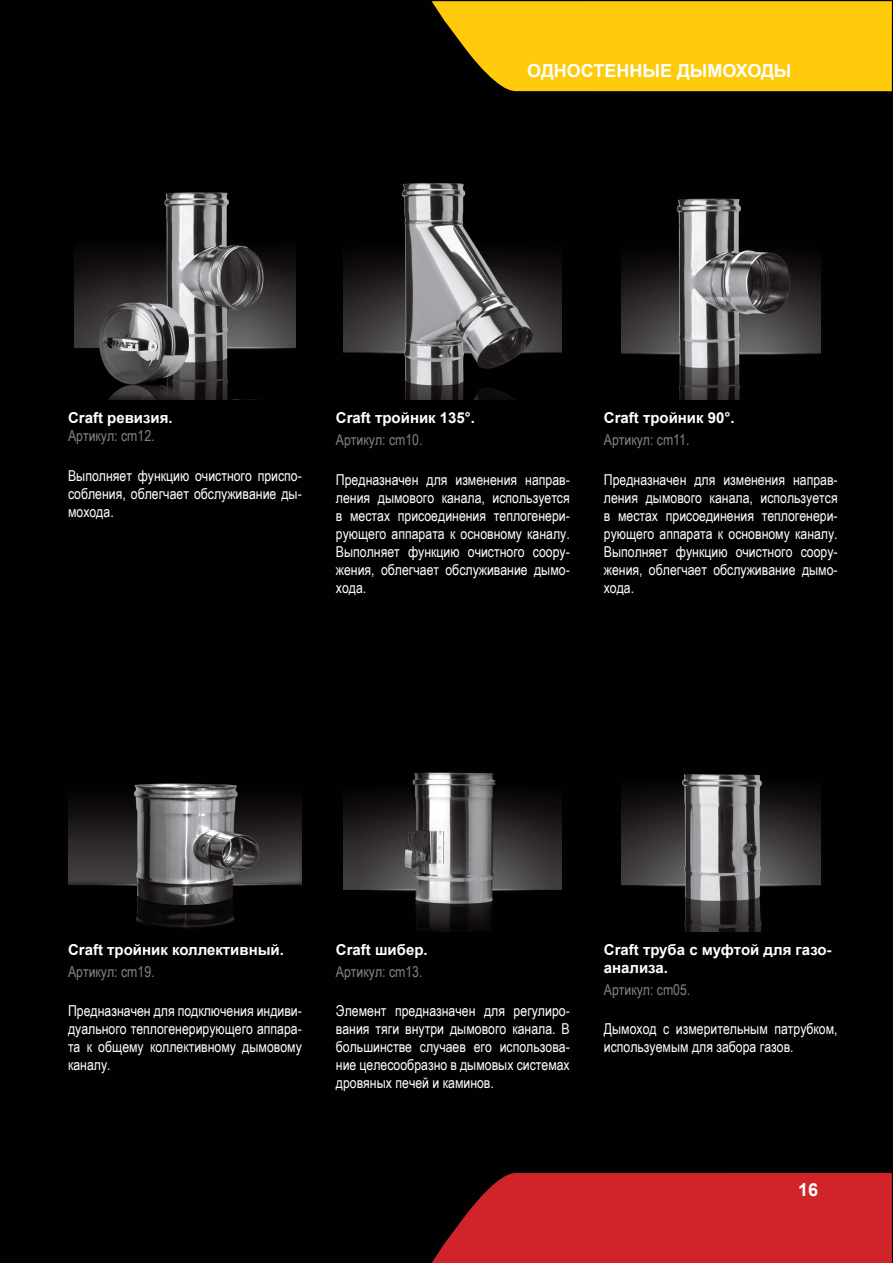
<style>
.page{position:relative;width:893px;height:1263px;background:#010101}
.page>*{position:absolute;margin:0;border:0;box-sizing:border-box;transform-origin:0 0}
.t1{font:700 18px "Arial";color:#fff}
.t2{font:15px/18px "Arial Narrow";color:#fff;text-align:justify}
.t3{font:700 15px/18px "Arial";color:#fff}
.t4{font:15px "Arial Narrow";color:#808285}
</style>
<div class="page">
<svg style="left:432px;top:1px;width:460px;height:90px"></svg>
<img style="left:68px;top:783px;width:234px;height:145px">
<img style="left:344px;top:772px;width:218px;height:159px">
<img style="left:621px;top:198px;width:199px;height:202px">
<img style="left:74px;top:192px;width:221px;height:208px">
<img style="left:621px;top:774px;width:199px;height:157px">
<img style="left:344px;top:183px;width:218px;height:217px">
<svg style="left:432px;top:1173px;width:460px;height:90px"></svg>
<p class="t1" style="left:527px;top:59px;width:266px">ОДНОСТЕННЫЕ ДЫМОХОДЫ</p>
<p class="t3" style="left:68px;top:410px;width:106px">Craft ревизия.</p>
<p class="t4" style="left:68px;top:425px;width:88px">Артикул: cm12.</p>
<p class="t2" style="left:68px;top:466px;width:235px">Выполняет функцию очистного приспо&shy;собления, облегчает обслуживание ды&shy;мохода.</p>
<p class="t3" style="left:336px;top:410px;width:141px">Craft тройник 135°.</p>
<p class="t4" style="left:336px;top:429px;width:88px">Артикул: cm10.</p>
<p class="t2" style="left:336px;top:470px;width:235px">Предназначен для изменения направ&shy;ления дымового канала, используется в местах присоединения теплогенери&shy;рующего аппарата к основному каналу.<br>Выполняет функцию очистного соору&shy;жения, облегчает обслуживание дымо&shy;хода.</p>
<p class="t3" style="left:604px;top:410px;width:132px">Craft тройник 90°.</p>
<p class="t4" style="left:604px;top:429px;width:87px">Артикул: cm11.</p>
<p class="t2" style="left:604px;top:470px;width:235px">Предназначен для изменения направ&shy;ления дымового канала, используется в местах присоединения теплогенери&shy;рующего аппарата к основному каналу.<br>Выполняет функцию очистного соору&shy;жения, облегчает обслуживание дымо&shy;хода.</p>
<p class="t3" style="left:68px;top:941px;width:217px">Craft тройник коллективный.</p>
<p class="t4" style="left:68px;top:960px;width:88px">Артикул: cm19.</p>
<p class="t2" style="left:68px;top:1001px;width:235px">Предназначен для подключения индиви&shy;дуального теплогенерирующего аппара&shy;та к общему коллективному дымовому каналу.</p>
<p class="t3" style="left:336px;top:941px;width:93px">Craft шибер.</p>
<p class="t4" style="left:336px;top:960px;width:88px">Артикул: cm13.</p>
<p class="t2" style="left:336px;top:1001px;width:235px">Элемент предназначен для регулиро&shy;вания тяги внутри дымового канала. В большинстве случаев его использова&shy;ние целесообразно в дымовых системах дровяных печей и каминов.</p>
<p class="t3" style="left:604px;top:941px;width:229px">Craft труба с муфтой для газо&shy;анализа.</p>
<p class="t4" style="left:604px;top:978px;width:88px">Артикул: cm05.</p>
<p class="t2" style="left:604px;top:1019px;width:235px">Дымоход с измерительным патрубком, используемым для забора газов.</p>
<p class="t1" style="left:798px;top:1178px;width:22px">16</p>
</div>
